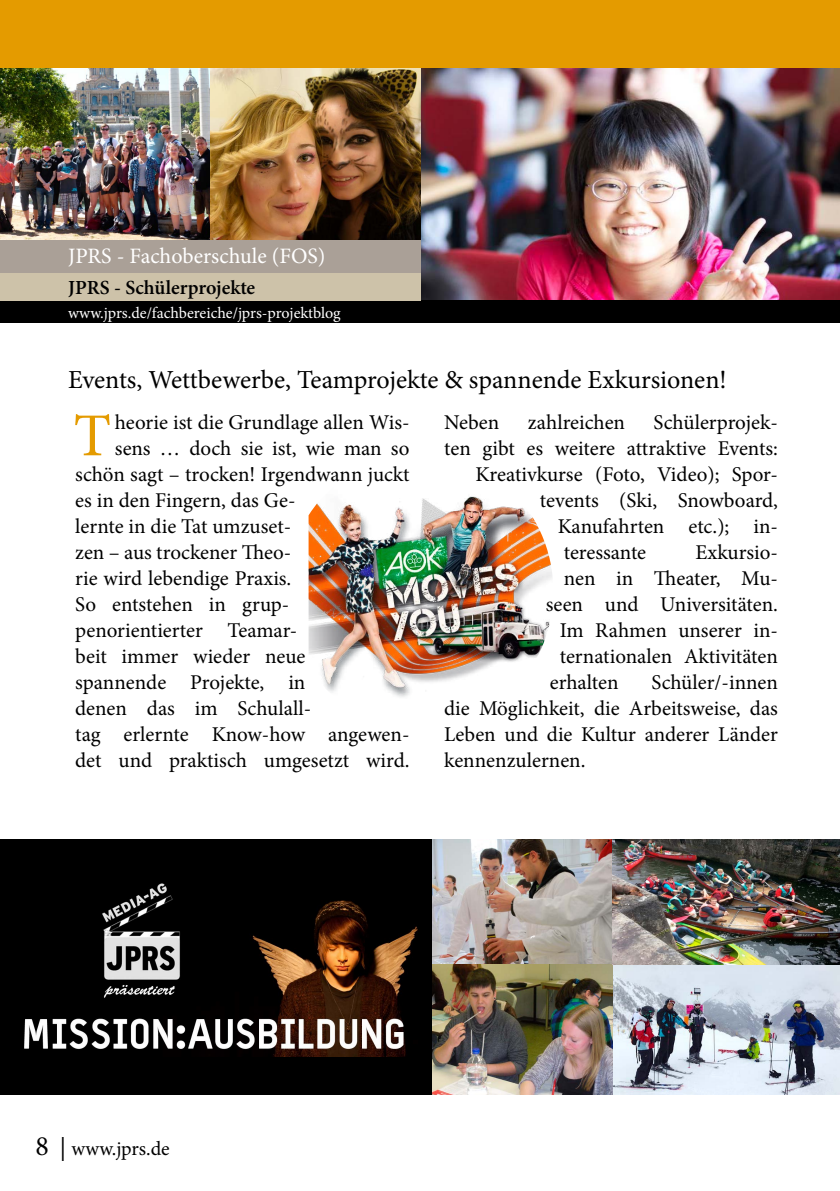
<style>
.page{position:relative;width:840px;height:1191px;background:#fff}
.page>*{position:absolute;margin:0;border:0;box-sizing:border-box;transform-origin:0 0}
.t1{font:61px "Minion Pro";color:#e49b00}
.t2{font:26px "Minion Pro";letter-spacing:-.005em;color:#000}
.t3{font:22px "Minion Pro";color:#fff}
.t4{font:21px/26px "Minion Pro";color:#000;text-align:justify}
.t5{font:600 20px "Minion Pro";letter-spacing:-.005em;color:#000}
.t6{font:20px "Minion Pro";letter-spacing:-.005em;color:#000}
.t7{font:16px "Minion Pro";letter-spacing:-.005em;color:#fff}
.s1{font-size:28px}
.s2{font-size:24px}
</style>
<div class="page">
<div style="left:0;top:0;width:839px;height:300px;background:#e49b00"></div>
<img style="left:420px;top:68px;width:419px;height:232px">
<div style="left:0;top:300px;width:839px;height:23px;background:#000"></div>
<div style="left:0;top:272px;width:420px;height:28px;background:#cdc2a9"></div>
<div style="left:0;top:238px;width:420px;height:34px;background:#aaa097"></div>
<img style="left:0;top:68px;width:420px;height:172px">
<img style="left:308px;top:496px;width:244px;height:201px">
<img style="left:612px;top:839px;width:227px;height:255px">
<img style="left:431px;top:839px;width:181px;height:125px">
<img style="left:431px;top:964px;width:181px;height:130px">
<div style="left:0;top:839px;width:431px;height:255px;background:#000"></div>
<img style="left:24px;top:883px;width:393px;height:173px">
<p class="t3" style="left:68px;top:241px;width:259px">JPRS - Fachoberschule (FOS)</p>
<p class="t7" style="left:68px;top:302px;width:274px">www.jprs.de/fachbereiche/jprs-projektblog</p>
<p class="t5" style="left:68px;top:273px;width:189px">JPRS - Schülerprojekte</p>
<p class="t2" style="left:68px;top:362px;width:659px">Events, Wettbewerbe, Teamprojekte &amp; spannende Exkursionen!</p>
<h1 class="t1" style="left:73px;top:395px;width:39px">T</h1>
<p class="t4" style="left:115px;top:410px;width:296px">heorie ist die Grundlage allen Wis-</p>
<p class="t4" style="left:115px;top:436px;width:296px">sens … doch sie ist, wie man so</p>
<p class="t4" style="left:75px;top:462px;width:335px">schön sagt – trocken! Irgendwann juckt</p>
<p class="t4" style="left:75px;top:488px;width:222px">es in den Fingern, das Ge-</p>
<p class="t4" style="left:75px;top:514px;width:218px">lernte in die Tat umzuset-</p>
<p class="t4" style="left:75px;top:540px;width:217px">zen – aus trockener Theo-</p>
<p class="t4" style="left:75px;top:566px;width:218px">rie wird lebendige Praxis.</p>
<p class="t4" style="left:75px;top:592px;width:216px">So entstehen in grup-</p>
<p class="t4" style="left:75px;top:618px;width:223px">penorientierter Teamar-</p>
<p class="t4" style="left:75px;top:644px;width:232px">beit immer wieder neue</p>
<p class="t4" style="left:75px;top:670px;width:232px">spannende Projekte, in</p>
<p class="t4" style="left:75px;top:695px;width:237px">denen das im Schulall-</p>
<p class="t4" style="left:75px;top:721px;width:336px">tag erlernte Know-how angewen-</p>
<p class="t4" style="left:75px;top:747px;width:335px">det und praktisch umgesetzt wird.</p>
<p class="t4" style="left:444px;top:410px;width:57px">Neben</p>
<p class="t4" style="left:527px;top:410px;width:99px">zahlreichen</p>
<p class="t4" style="left:653px;top:410px;width:126px">Schülerprojek-</p>
<p class="t4" style="left:444px;top:435px;width:335px">ten gibt es weitere attraktive Events:</p>
<p class="t4" style="left:475px;top:461px;width:304px">Kreativkurse (Foto, Video); Spor-</p>
<p class="t4" style="left:539px;top:487px;width:240px">tevents (Ski, Snowboard,</p>
<p class="t4" style="left:557px;top:513px;width:221px">Kanufahrten etc.); in-</p>
<p class="t4" style="left:563px;top:539px;width:84px">teressante</p>
<p class="t4" style="left:695px;top:539px;width:84px">Exkursio-</p>
<p class="t4" style="left:563px;top:565px;width:215px">nen in Theater, Mu-</p>
<p class="t4" style="left:545px;top:591px;width:234px">seen und Universitäten.</p>
<p class="t4" style="left:559px;top:617px;width:220px">Im Rahmen unserer in-</p>
<p class="t4" style="left:559px;top:643px;width:220px">ternationalen Aktivitäten</p>
<p class="t4" style="left:549px;top:669px;width:70px">erhalten</p>
<p class="t4" style="left:444px;top:669px;width:335px;text-indent:207px">Schüler/-innen die Möglichkeit, die Arbeitsweise, das Leben und die Kultur anderer Länder kennenzulernen.</p>
<p class="t6" style="left:35px;top:1134px;width:136px"><span class="s1">8</span> <span class="s2">|</span> www.jprs.de</p>
</div>
